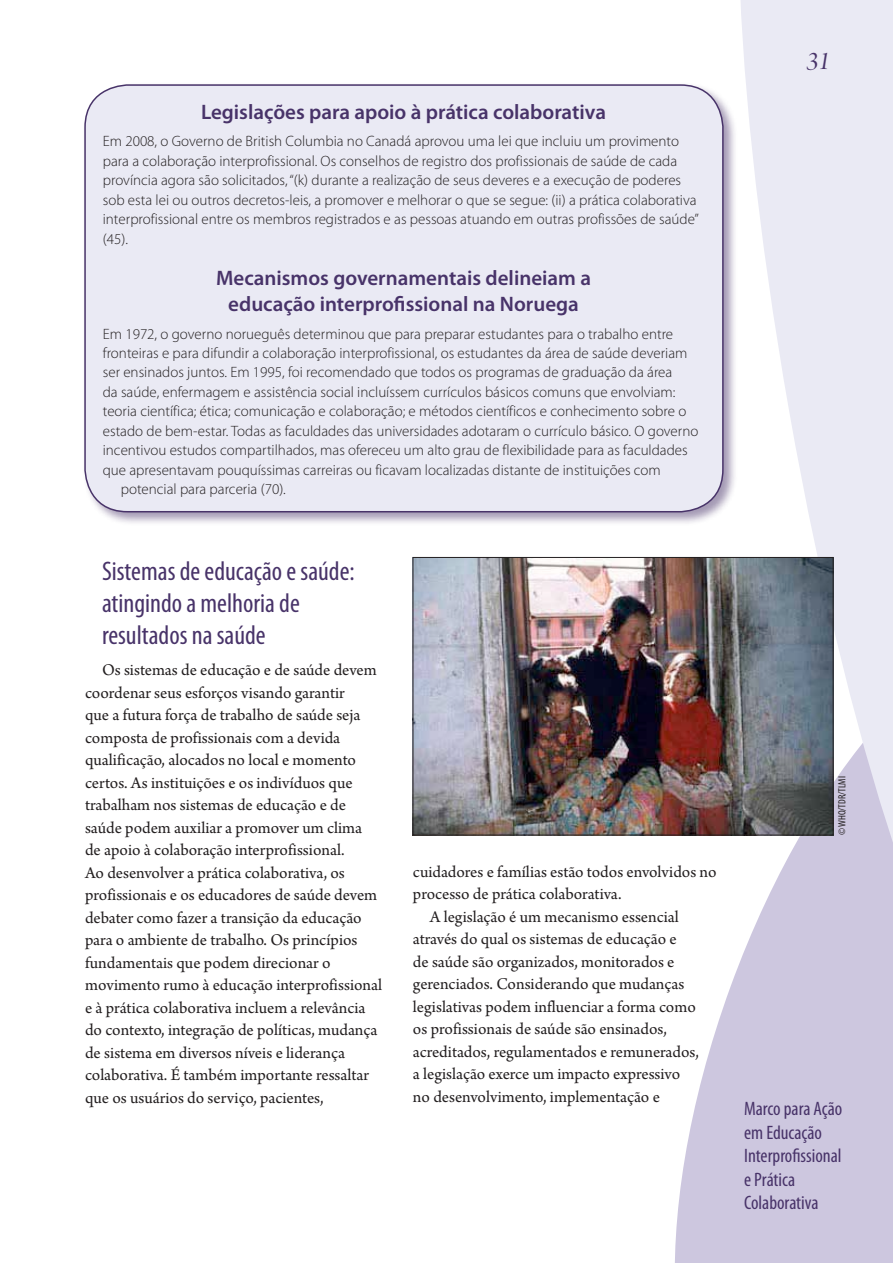
<style>
.page{position:relative;width:893px;height:1263px;background:#fff}
.page>*{position:absolute;margin:0;border:0;box-sizing:border-box;transform-origin:0 0}
.t1{font:condensed 27px/32.4px "Myriad Pro";color:#483369}
.t2{font:27px "Arno Pro Italic Display";color:#483369}
.t3{font:600 21px/25.2px "Myriad Pro";color:#483369;text-align:center}
.t4{font:condensed 19.5px/23.4px "Myriad Pro";color:#483369}
.t5{font:17.25px/22.5px "Arno Pro";color:#231f20}
.t6{font:300 15px/19.5px "Myriad Pro";color:#231f20}
.t7{font:condensed 10.5px "Myriad Pro";color:#231f20}
</style>
<div class="page">
<svg style="left:665px;top:835px;width:228px;height:428px;fill:#cdc7df"></svg>
<svg style="left:721px;top:0;width:172px;height:1059px;fill:#eaeaf4"></svg>
<div style="left:82px;top:82px;width:656px;height:444px;background:#483369;opacity:.5"></div>
<div style="left:85px;top:85px;width:638px;height:427px;background:#eaeaf4;border-radius:43px"></div>
<div style="left:84px;top:84px;width:640px;height:428px;border:2px solid #483369;border-radius:43px"></div>
<img style="left:415px;top:559px;width:416px;height:274px">
<div style="left:413px;top:557px;width:420px;height:278px;border:1px solid #231f20"></div>
<p class="t3" style="left:201px;top:99px;width:407px">Legislações para apoio à prática colaborativa</p>
<p class="t6" style="left:103px;top:132px;width:598px">Em 2008, o Governo de British Columbia no Canadá aprovou uma lei que incluiu um provimento para a colaboração interprofissional. Os conselhos de registro dos profissionais de saúde de cada província agora são solicitados, “(k) durante a realização de seus deveres e a execução de poderes sob esta lei ou outros decretos-leis, a promover e melhorar o que se segue: (ii) a prática colaborativa interprofissional entre os membros registrados e as pessoas atuando em outras profissões de saúde” (45).</p>
<p class="t3" style="left:216px;top:266px;width:376px">Mecanismos governamentais delineiam a educação interprofissional na Noruega</p>
<p class="t6" style="left:103px;top:324px;width:572px">Em 1972, o governo norueguês determinou que para preparar estudantes para o trabalho entre</p>
<p class="t6" style="left:103px;top:343px;width:586px">fronteiras e para difundir a colaboração interprofissional, os estudantes da área de saúde deveriam</p>
<p class="t6" style="left:103px;top:362px;width:571px">ser ensinados juntos. Em 1995, foi recomendado que todos os programas de graduação da área</p>
<p class="t6" style="left:103px;top:382px;width:574px">da saúde, enfermagem e assistência social incluíssem currículos básicos comuns que envolviam:</p>
<p class="t6" style="left:103px;top:401px;width:585px">teoria científica; ética; comunicação e colaboração; e métodos científicos e conhecimento sobre o</p>
<p class="t6" style="left:103px;top:421px;width:597px">estado de bem-estar. Todas as faculdades das universidades adotaram o currículo básico. O governo</p>
<p class="t6" style="left:103px;top:440px;width:586px">incentivou estudos compartilhados, mas ofereceu um alto grau de flexibilidade para as faculdades</p>
<p class="t6" style="left:103px;top:460px;width:560px">que apresentavam pouquíssimas carreiras ou ficavam localizadas distante de instituições com</p>
<p class="t6" style="left:121px;top:479px;width:167px">potencial para parceria (70).</p>
<h1 class="t1" style="left:102px;top:554px;width:254px">Sistemas de educação e saúde: atingindo a melhoria de resultados na saúde</h1>
<p class="t5" style="left:85px;top:660px;width:299px;text-indent:17px">Os sistemas de educação e de saúde devem coordenar seus esforços visando garantir<br>que a futura força de trabalho de saúde seja composta de profissionais com a devida qualificação, alocados no local e momento certos. As instituições e os indivíduos que trabalham nos sistemas de educação e de saúde podem auxiliar a promover um clima de apoio à colaboração interprofissional.<br>Ao desenvolver a prática colaborativa, os profissionais e os educadores de saúde devem debater como fazer a transição da educação para o ambiente de trabalho. Os princípios fundamentais que podem direcionar o movimento rumo à educação interprofissional e à prática colaborativa incluem a relevância do contexto, integração de políticas, mudança de sistema em diversos níveis e liderança colaborativa. É também importante ressaltar que os usuários do serviço, pacientes,</p>
<p class="t5" style="left:413px;top:861px;width:305px">cuidadores e famílias estão todos envolvidos no</p>
<p class="t5" style="left:413px;top:884px;width:210px">processo de prática colaborativa.</p>
<p class="t5" style="left:430px;top:906px;width:250px">A legislação é um mecanismo essencial</p>
<p class="t5" style="left:413px;top:929px;width:265px">através do qual os sistemas de educação e</p>
<p class="t5" style="left:413px;top:951px;width:263px">de saúde são organizados, monitorados e</p>
<p class="t5" style="left:413px;top:974px;width:273px">gerenciados. Considerando que mudanças</p>
<p class="t5" style="left:413px;top:996px;width:284px">legislativas podem influenciar a forma como</p>
<p class="t5" style="left:413px;top:1019px;width:256px">os profissionais de saúde são ensinados,</p>
<p class="t5" style="left:413px;top:1041px;width:288px">acreditados, regulamentados e remunerados,</p>
<p class="t5" style="left:413px;top:1064px;width:269px">a legislação exerce um impacto expressivo</p>
<p class="t5" style="left:413px;top:1086px;width:248px">no desenvolvimento, implementação e</p>
<h1 class="t2" style="left:806px;top:46px;width:26px">31</h1>
<p class="t7" style="left:836px;top:835px;width:61px;rotate:-90deg">© WHO/TDR/TLMI</p>
<p class="t4" style="left:744px;top:1097px;width:100px">Marco para Ação em Educação<br>Interprofissional e Prática<br>Colaborativa</p>
</div>
